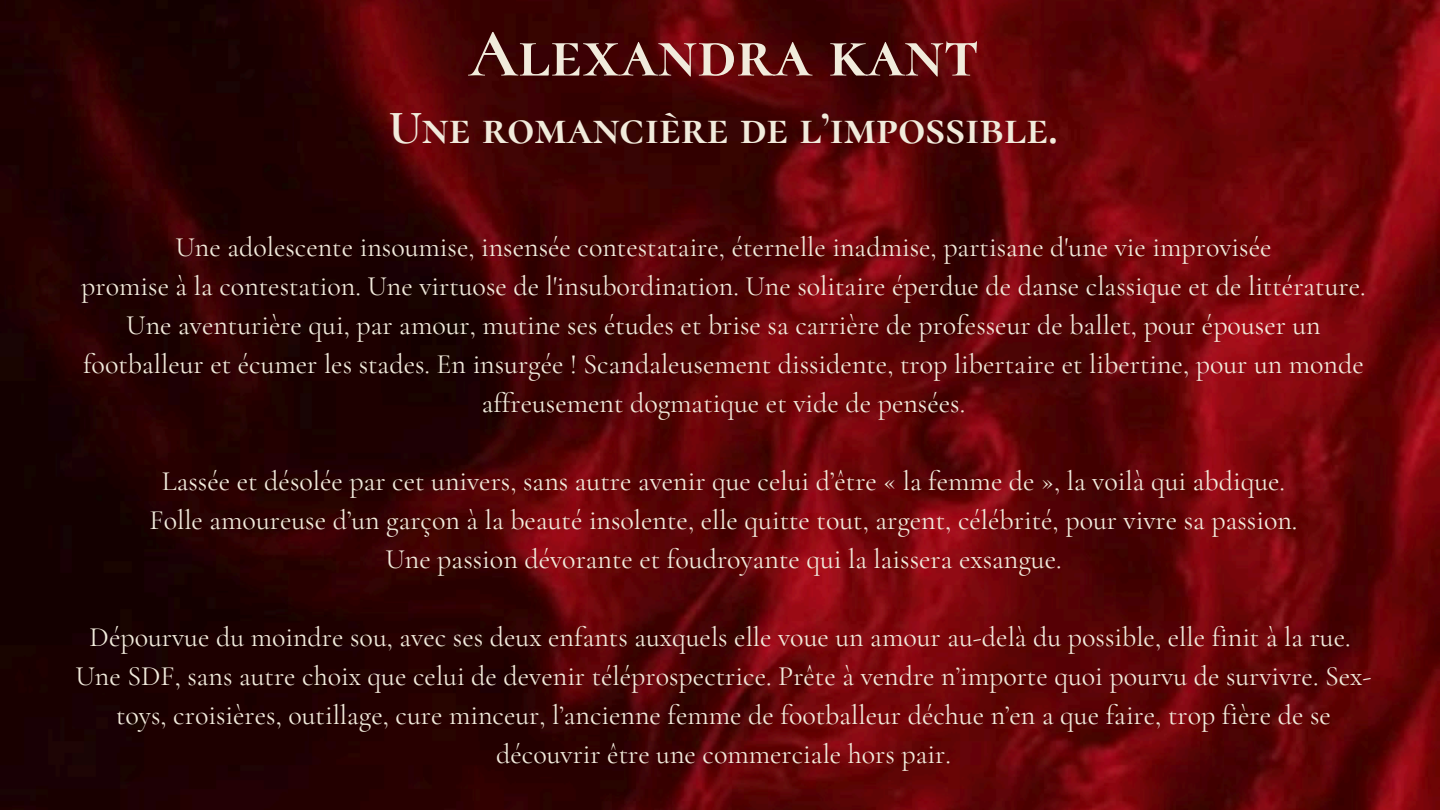
<style>
.page{position:relative;width:1440px;height:810px;background:#fff}
.page>*{position:absolute;margin:0;border:0;box-sizing:border-box;transform-origin:0 0}
.t1{font:700 69px "Cormorant SC";color:#f1ebdc}
.t2{font:700 47.3px "Cormorant SC";color:#f1ebdc}
.t3{font:28px/39px "Cormorant Garamond";color:#f1ebdc;text-align:center}
</style>
<div class="page">
<img style="left:0;top:0;width:1440px;height:810px">
<p class="t1" style="left:469px;top:12px;width:511px">Alexandra kant</p>
<h1 class="t2" style="left:389px;top:99px;width:671px">Une romancière de l’impossible.</h1>
<h2 class="t3" style="left:175px;top:227px;width:1098px">Une adolescente insoumise, insensée contestataire, éternelle inadmise, partisane d'une vie improvisée</h2>
<p class="t3" style="left:81px;top:266px;width:1286px">promise à la contestation. Une virtuose de l'insubordination. Une solitaire éperdue de danse classique et de littérature.<br>Une aventurière qui, par amour, mutine ses études et brise sa carrière de professeur de ballet, pour épouser un footballeur et écumer les stades. En insurgée ! Scandaleusement dissidente, trop libertaire et libertine, pour un monde affreusement dogmatique et vide de pensées.</p>
<p class="t3" style="left:162px;top:461px;width:1125px">Lassée et désolée par cet univers, sans autre avenir que celui d’être « la femme de », la voilà qui abdique.</p>
<p class="t3" style="left:149px;top:500px;width:1150px">Folle amoureuse d’un garçon à la beauté insolente, elle quitte tout, argent, célébrité, pour vivre sa passion.</p>
<p class="t3" style="left:385px;top:539px;width:678px">Une passion dévorante et foudroyante qui la laissera exsangue.</p>
<p class="t3" style="left:90px;top:617px;width:1263px">Dépourvue du moindre sou, avec ses deux enfants auxquels elle voue un amour au-delà du possible, elle finit à la rue.</p>
<p class="t3" style="left:75px;top:656px;width:1298px">Une SDF, sans autre choix que celui de devenir téléprospectrice. Prête à vendre n’importe quoi pourvu de survivre. Sex&shy;toys, croisières, outillage, cure minceur, l’ancienne femme de footballeur déchue n’en a que faire, trop fière de se découvrir être une commerciale hors pair.</p>
</div>
